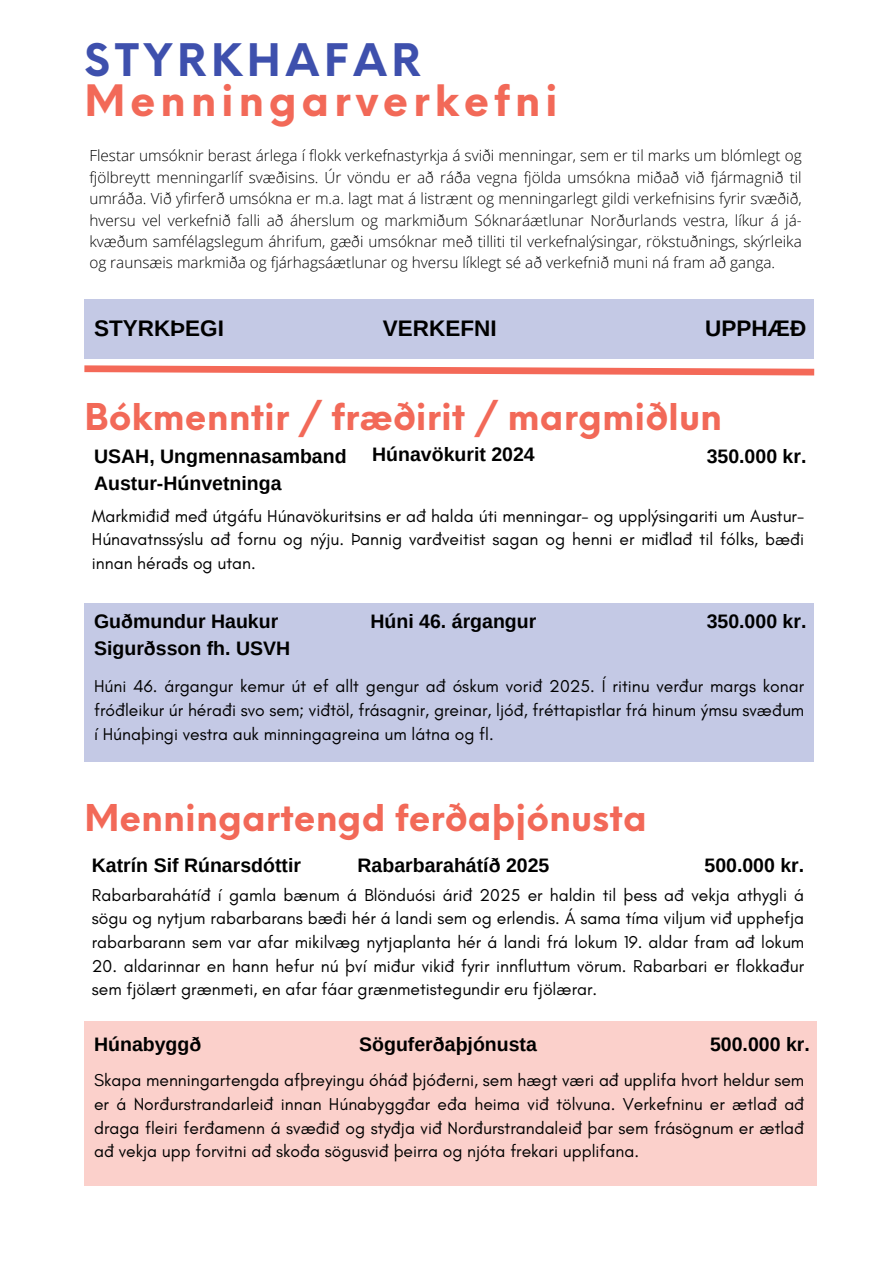
<style>
.page{position:relative;width:894px;height:1264px;background:#fff}
.page>*{position:absolute;margin:0;border:0;box-sizing:border-box;transform-origin:0 0}
.t1{font:700 43.8px "Neue Einstellung";letter-spacing:.11em;color:#3e50ad}
.t2{font:700 42.3px "Neue Einstellung";letter-spacing:.11em;color:#f26958}
.t3{font:700 36px "Neue Einstellung";color:#f26958}
.t4{font:700 22.5px "Arimo";color:#000}
.t5{font:700 19.5px/27px "Arimo";color:#000}
.t6{font:17.55px/23.7px "Glacial Indifference";color:#000;text-align:justify}
.t7{font:300 15.3px/21.3px "Open Sans";color:#000;text-align:justify}
</style>
<div class="page">
<div style="left:84px;top:299px;width:729px;height:60px;background:#c4c9e5"></div>
<svg style="left:84px;top:365px;width:731px;height:11px"></svg>
<div style="left:84px;top:603px;width:729px;height:159px;background:#c4c9e5"></div>
<div style="left:84px;top:1021px;width:733px;height:164px;background:#fbd0cb"></div>
<h3 class="t1" style="left:84px;top:20px;width:338px">STYRKHAFAR</h3>
<h3 class="t2" style="left:84px;top:62px;width:475px">Menningarverkefni</h3>
<h4 class="t7" style="left:89px;top:145px;width:713px">Flestar umsóknir berast árlega í flokk verkefnastyrkja á sviði menningar, sem er til marks um blómlegt og fjölbreytt menningarlíf svæðisins. Úr vöndu er að ráða vegna fjölda umsókna miðað við fjármagnið til umráða. Við yfirferð umsókna er m.a. lagt mat á listrænt og menningarlegt gildi verkefnisins fyrir svæðið, hversu vel verkefnið falli að áherslum og markmiðum Sóknaráætlunar Norðurlands vestra, líkur á já&shy;kvæðum samfélagslegum áhrifum, gæði umsóknar með tilliti til verkefnalýsingar, rökstuðnings, skýrleika og raunsæis markmiða og fjárhagsáætlunar og hversu líklegt sé að verkefnið muni ná fram að ganga.</h4>
<h1 class="t4" style="left:94px;top:316px;width:131px">STYRKÞEGI</h1>
<p class="t4" style="left:705px;top:316px;width:103px">UPPHÆÐ</p>
<h4 class="t4" style="left:383px;top:316px;width:115px">VERKEFNI</h4>
<h4 class="t3" style="left:84px;top:384px;width:639px">Bókmenntir / fræðirit / margmiðlun</h4>
<h5 class="t5" style="left:372px;top:440px;width:164px">Húnavökurit 2024</h5>
<p class="t5" style="left:94px;top:442px;width:254px">USAH, Ungmennasamband<br>Austur-Húnvetninga</p>
<h3 class="t6" style="left:92px;top:504px;width:713px">Markmiðið með útgáfu Húnavökuritsins er að halda úti menningar- og upplýsingariti um Austur-Húnavatnssýslu að fornu og nýju. Þannig varðveitist sagan og henni er miðlað til fólks, bæði innan héraðs og utan.</h3>
<h3 class="t5" style="left:706px;top:442px;width:101px">350.000 kr.</h3>
<p class="t5" style="left:94px;top:607px;width:198px">Guðmundur Haukur<br>Sigurðsson fh. USVH</p>
<h2 class="t6" style="left:94px;top:674px;width:711px">Húni 46. árgangur kemur út ef allt gengur að óskum vorið 2025. Í ritinu verður margs konar fróðleikur úr héraði svo sem; viðtöl, frásagnir, greinar, ljóð, fréttapistlar frá hinum ýmsu svæðum í Húnaþingi vestra auk minningagreina um látna og fl.</h2>
<p class="t5" style="left:370px;top:607px;width:167px">Húni 46. árgangur</p>
<h4 class="t5" style="left:706px;top:607px;width:101px">350.000 kr.</h4>
<h4 class="t3" style="left:84px;top:785px;width:563px">Menningartengd ferðaþjónusta</h4>
<h4 class="t5" style="left:92px;top:851px;width:211px">Katrín Sif Rúnarsdóttir</h4>
<h5 class="t5" style="left:357px;top:851px;width:193px">Rabarbarahátíð 2025</h5>
<h2 class="t5" style="left:704px;top:851px;width:101px">500.000 kr.</h2>
<h5 class="t6" style="left:92px;top:882px;width:713px">Rabarbarahátíð í gamla bænum á Blönduósi árið 2025 er haldin til þess að vekja athygli á sögu og nytjum rabarbarans bæði hér á landi sem og erlendis. Á sama tíma viljum við upphefja rabarbarann sem var afar mikilvæg nytjaplanta hér á landi frá lokum 19. aldar fram að lokum</h5>
<h5 class="t6" style="left:92px;top:953px;width:713px">20. aldarinnar en hann hefur nú því miður vikið fyrir innfluttum vörum. Rabarbari er flokkaður sem fjölært grænmeti, en afar fáar grænmetistegundir eru fjölærar.</h5>
<h4 class="t5" style="left:94px;top:1030px;width:109px">Húnabyggð</h4>
<h4 class="t5" style="left:359px;top:1030px;width:179px">Söguferðaþjónusta</h4>
<h4 class="t5" style="left:709px;top:1030px;width:101px">500.000 kr.</h4>
<p class="t6" style="left:94px;top:1068px;width:711px">Skapa menningartengda afþreyingu óháð þjóðerni, sem hægt væri að upplifa hvort heldur sem er á Norðurstrandarleið innan Húnabyggðar eða heima við tölvuna. Verkefninu er ætlað að draga fleiri ferðamenn á svæðið og styðja við Norðurstrandaleið þar sem frásögnum er ætlað að vekja upp forvitni að skoða sögusvið þeirra og njóta frekari upplifana.</p>
</div>
